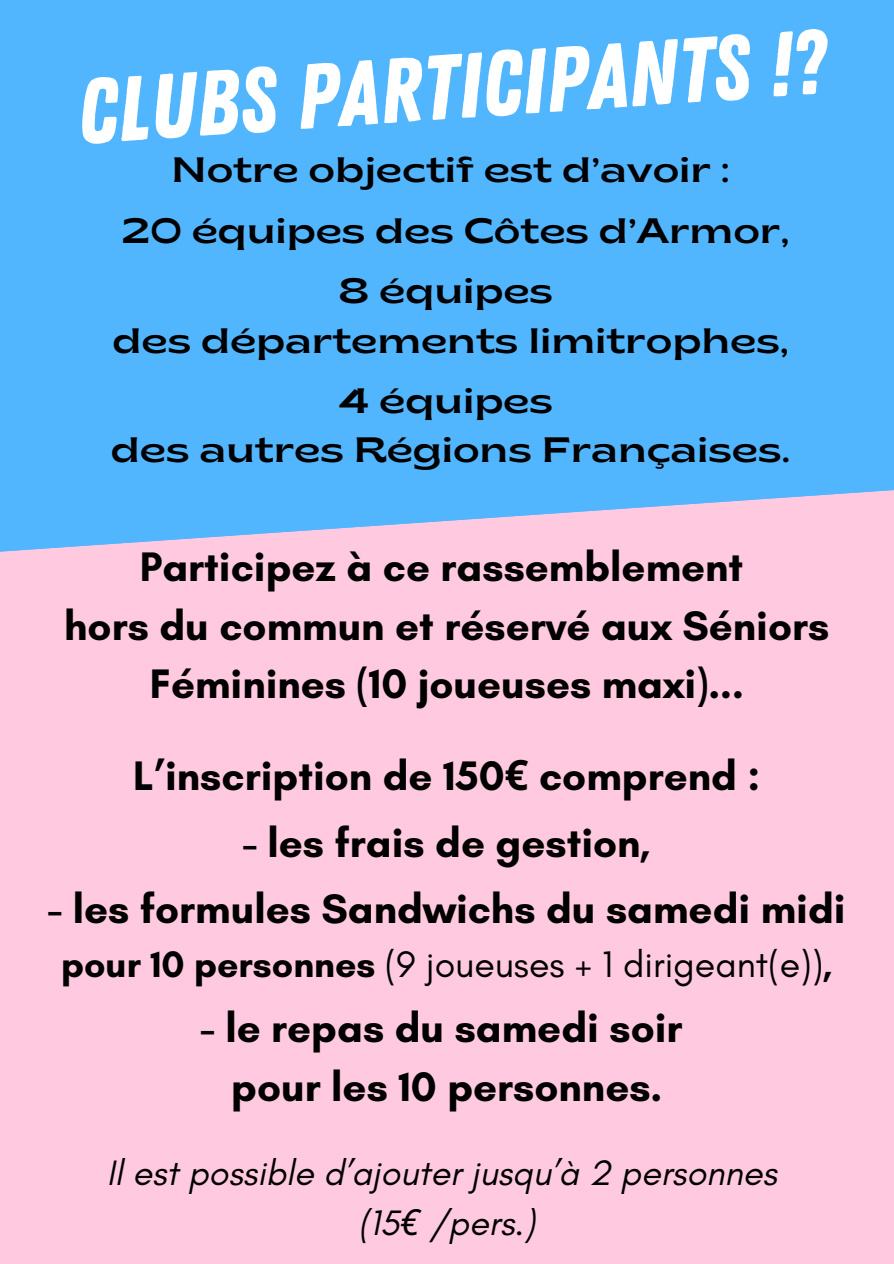
<style>
.page{position:relative;width:894px;height:1264px;background:#fff}
.page>*{position:absolute;margin:0;border:0;box-sizing:border-box;transform-origin:0 0}
.t1{font:91.5px "Zing Rust Base";color:#fff}
.t2{font:700 42px/58.5px "Glacial Indifference";color:#000;text-align:center}
.t3{font:37.5px "Glacial Indifference";color:#000}
.t4{font:italic 36px "Glacial Indifference";color:#000}
.t5{font:semi-expanded 35.25px "Brice";color:#000}
.s1{font-family:"Noto Sans"}
.s2{font-weight:700}
</style>
<div class="page">
<div style="left:0;top:0;width:893px;height:486px;background:#52b6ff"></div>
<div style="left:0;top:486px;width:893px;height:777px;background:#ffcae0"></div>
<h1 class="t1" style="left:73px;top:60px;width:750px;rotate:-4deg">CLUBS PARTICIPANTS !?</h1>
<h2 class="t5" style="left:171px;top:156px;width:559px">Notre objectif est d’avoir :</h2>
<h2 class="t5" style="left:122px;top:216px;width:669px">20 équipes des Côtes d’Armor,</h2>
<h2 class="t5" style="left:338px;top:277px;width:216px">8 équipes</h2>
<h3 class="t5" style="left:112px;top:326px;width:677px">des départements limitrophes,</h3>
<p class="t5" style="left:338px;top:387px;width:216px">4 équipes</p>
<p class="t5" style="left:111px;top:436px;width:681px">des autres Régions Françaises.</p>
<p class="t2" style="left:64px;top:537px;width:766px">Participez à ce rassemblement<br>hors du commun et réservé aux Séniors<br>Féminines (10 joueuses maxi)...</p>
<p class="t2" style="left:133px;top:746px;width:628px">L’inscription de 150<span class="s1">€</span> comprend :</p>
<p class="t2" style="left:242px;top:813px;width:409px">- les frais de gestion,</p>
<p class="t2" style="left:48px;top:879px;width:799px">- les formules Sandwichs du samedi midi</p>
<p class="t3" style="left:61px;top:941px;width:772px"><span class="s2">pour 10 personnes</span> (9 joueuses + 1 dirigeant(e))<span class="s2">,</span></p>
<p class="t2" style="left:200px;top:998px;width:483px">- le repas du samedi soir pour les 10 personnes.</p>
<p class="t4" style="left:107px;top:1150px;width:671px">Il est possible d’ajouter jusqu’à 2 personnes</p>
<p class="t4" style="left:358px;top:1200px;width:178px">(15<span class="s1">€</span> /pers.)</p>
</div>
